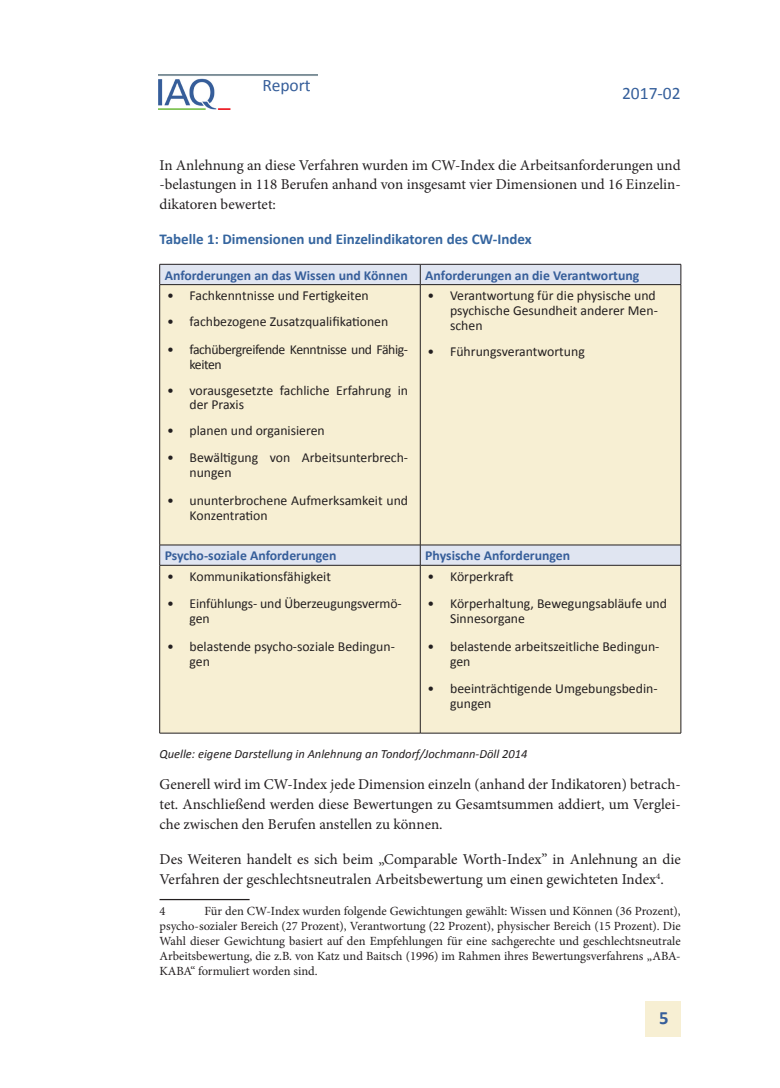
<style>
.page{position:relative;width:780px;height:1088px;background:#fff}
.page>*{position:absolute;margin:0;border:0;box-sizing:border-box;transform-origin:0 0}
.t1{font:700 18.75px "Calibri";color:#365e9a}
.t2{font:17.5px "Calibri";color:#355f9b}
.t3{font:17.5px "Calibri";color:#365e9a}
.t4{font:15px/20px "Minion Pro";color:#231f20;text-align:justify}
.t5{font:700 15px "Calibri";color:#35659f}
.t6{font:13.75px/15px "Calibri";color:#231f20}
.t7{font:700 13.75px "Calibri";color:#365e9a}
.t8{font:13.75px/15px "Calibri";letter-spacing:-.03em;color:#231f20}
.t9{font:12.5px/15px "Minion Pro";color:#231f20;text-align:justify}
.Quelle{font:italic 12.5px "Calibri";color:#231f20}
</style>
<div class="page">
<img style="left:159px;top:74px;width:158px;height:36px">
<div style="left:645px;top:1001px;width:35px;height:35px;background:#f7efd3"></div>
<div style="left:160px;top:265px;width:520px;height:19px;background:#e0e5f1"></div>
<div style="left:160px;top:285px;width:520px;height:448px;background:#f7efd3"></div>
<svg style="left:159px;top:546px;width:1px;height:19px"></svg>
<svg style="left:420px;top:546px;width:1px;height:19px"></svg>
<svg style="left:680px;top:546px;width:1px;height:19px"></svg>
<hr style="left:159px;top:285px;width:1px;height:260px;background:#231f20">
<hr style="left:420px;top:285px;width:1px;height:260px;background:#231f20">
<hr style="left:680px;top:285px;width:1px;height:260px;background:#231f20">
<hr style="left:159px;top:545px;width:261px;height:1px;background:#231f20">
<hr style="left:420px;top:545px;width:261px;height:1px;background:#231f20">
<hr style="left:159px;top:565px;width:261px;height:1px;background:#231f20">
<hr style="left:159px;top:565px;width:1px;height:168px;background:#231f20">
<hr style="left:420px;top:565px;width:261px;height:1px;background:#231f20">
<hr style="left:420px;top:565px;width:1px;height:168px;background:#231f20">
<hr style="left:680px;top:565px;width:1px;height:168px;background:#231f20">
<hr style="left:159px;top:733px;width:261px;height:1px;background:#231f20">
<hr style="left:420px;top:733px;width:261px;height:1px;background:#231f20">
<hr style="left:159px;top:264px;width:261px;height:1px;background:#231f20">
<svg style="left:159px;top:264px;width:1px;height:20px"></svg>
<hr style="left:420px;top:264px;width:261px;height:1px;background:#231f20">
<svg style="left:420px;top:264px;width:1px;height:20px"></svg>
<svg style="left:680px;top:264px;width:1px;height:20px"></svg>
<hr style="left:159px;top:284px;width:261px;height:1px;background:#231f20">
<hr style="left:420px;top:284px;width:261px;height:1px;background:#231f20">
<hr style="left:159px;top:899px;width:90px;height:1px;background:#231f20">
<p class="t3" style="left:262px;top:74px;width:50px">Report</p>
<p class="t2" style="left:622px;top:82px;width:60px">2017-02</p>
<p class="t4" style="left:159px;top:156px;width:522px;line-height:19.4px">In Anlehnung an diese Verfahren wurden im CW-Index die Arbeitsanforderungen und -belastungen in 118 Berufen anhand von insgesamt vier Dimensionen und 16 Einzelin&shy;dikatoren bewertet:</p>
<p class="t5" style="left:159px;top:230px;width:373px">Tabelle 1: Dimensionen und Einzelindikatoren des CW-Index</p>
<p class="t7" style="left:165px;top:266px;width:244px">Anforderungen an das Wissen und Können</p>
<p class="t7" style="left:425px;top:266px;width:215px">Anforderungen an die Verantwortung</p>
<p class="t6" style="left:167px;top:288px;width:203px">• Fachkenntnisse und Fertigkeiten</p>
<p class="t6" style="left:167px;top:314px;width:223px">• fachbezogene Zusatzqualifikationen</p>
<p class="t8" style="left:189px;top:342px;width:220px;text-indent:-22px">• fachübergreifende Kenntnisse und Fähig&shy;keiten</p>
<p class="t6" style="left:189px;top:383px;width:220px;line-height:13.8px;text-indent:-22px">• vorausgesetzte fachliche Erfahrung in der Praxis</p>
<p class="t6" style="left:167px;top:423px;width:159px">• planen und organisieren</p>
<p class="t6" style="left:189px;top:450px;width:220px;text-indent:-22px">• Bewältigung von Arbeitsunterbrech&shy;nungen</p>
<p class="t6" style="left:189px;top:493px;width:220px;text-indent:-22px">• ununterbrochene Aufmerksamkeit und<br>Konzentration</p>
<p class="t6" style="left:450px;top:288px;width:209px;text-indent:-22px">• Verantwortung für die physische und psychische Gesundheit anderer Men&shy;schen</p>
<p class="t6" style="left:427px;top:344px;width:159px">• Führungsverantwortung</p>
<p class="t7" style="left:165px;top:547px;width:173px">Psycho-soziale Anforderungen</p>
<p class="t7" style="left:425px;top:547px;width:146px">Physische Anforderungen</p>
<p class="t6" style="left:167px;top:568px;width:165px">• Kommunikationsfähigkeit</p>
<p class="t6" style="left:189px;top:596px;width:214px;text-indent:-22px">• Einfühlungs- und Überzeugungsvermö&shy;gen</p>
<p class="t6" style="left:189px;top:638px;width:207px;text-indent:-22px">• belastende psycho-soziale Bedingun&shy;gen</p>
<p class="t6" style="left:427px;top:568px;width:88px">• Körperkraft</p>
<p class="t6" style="left:450px;top:596px;width:218px;text-indent:-22px">• Körperhaltung, Bewegungsabläufe und<br>Sinnesorgane</p>
<p class="t6" style="left:450px;top:638px;width:211px;text-indent:-22px">• belastende arbeitszeitliche Bedingun&shy;gen</p>
<p class="t6" style="left:450px;top:681px;width:209px;text-indent:-22px">• beeinträchtigende Umgebungsbedin&shy;gungen</p>
<p class="Quelle" style="left:159px;top:745px;width:369px">Quelle: eigene Darstellung in Anlehnung an Tondorf/Jochmann-Döll 2014</p>
<p class="t4" style="left:159px;top:774px;width:522px">Generell wird im CW-Index jede Dimension einzeln (anhand der Indikatoren) betrach&shy;tet. Anschließend werden diese Bewertungen zu Gesamtsummen addiert, um Verglei&shy;che zwischen den Berufen anstellen zu können.</p>
<p class="t4" style="left:159px;top:849px;width:522px">Des Weiteren handelt es sich beim „Comparable Worth-Index” in Anlehnung an die<br>Verfahren der geschlechtsneutralen Arbeitsbewertung um einen gewichteten Index<sup>4</sup>.</p>
<p class="t9" style="left:159px;top:903px;width:8px">4</p>
<p class="t9" style="left:159px;top:903px;width:522px;text-indent:45px">Für den CW-Index wurden folgende Gewichtungen gewählt: Wissen und Können (36 Prozent), psycho-sozialer Bereich (27 Prozent), Verantwortung (22 Prozent), physischer Bereich (15 Prozent). Die Wahl dieser Gewichtung basiert auf den Empfehlungen für eine sachgerechte und geschlechtsneutrale Arbeitsbewertung, die z.B. von Katz und Baitsch (1996) im Rahmen ihres Bewertungsverfahrens „ABA-KABA“ formuliert worden sind.</p>
<h1 class="t1" style="left:659px;top:1006px;width:11px">5</h1>
</div>
